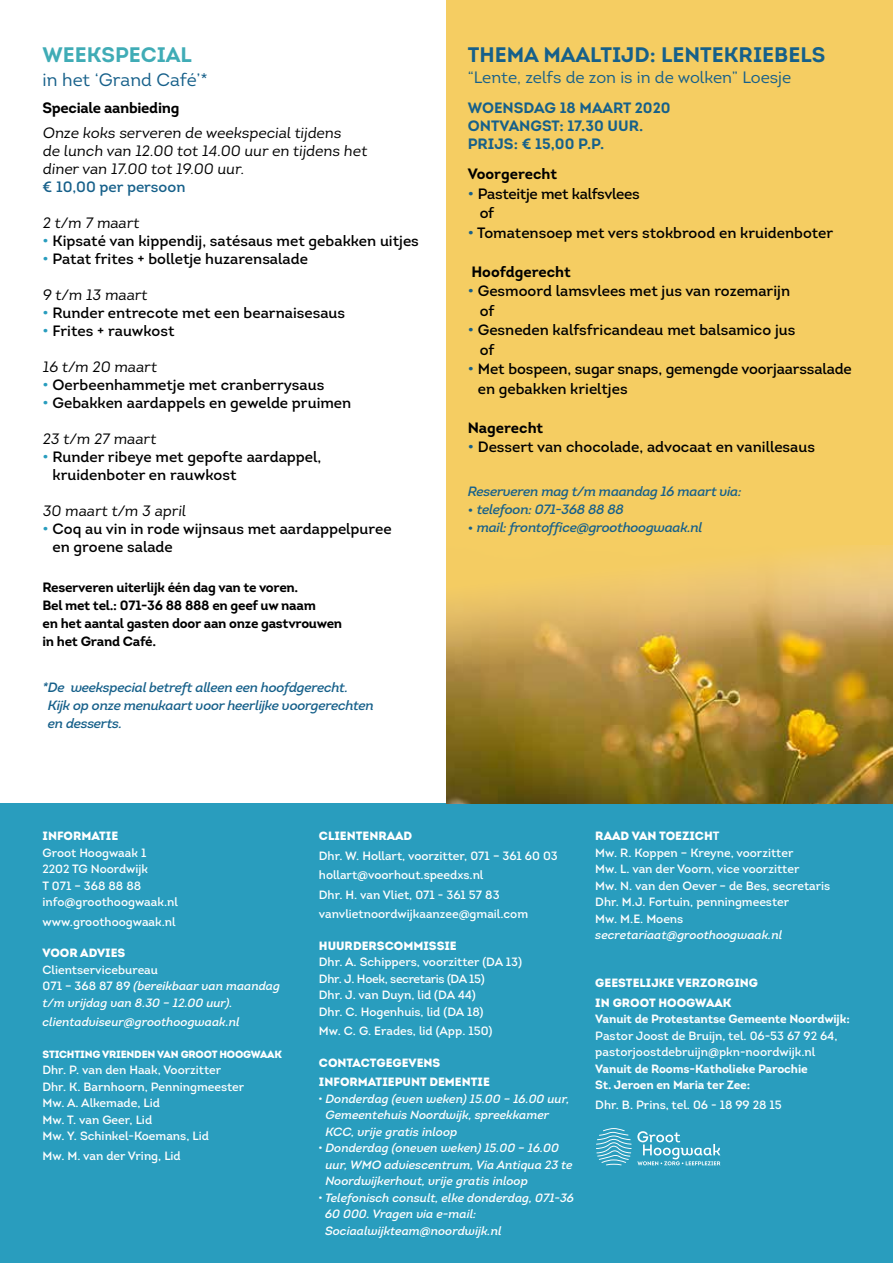
<style>
.page{position:relative;width:893px;height:1263px;background:#fff}
.page>*{position:absolute;margin:0;border:0;box-sizing:border-box;transform-origin:0 0}
.t1{font:700 21px "Intro";color:#16608a}
.t2{font:700 21px "Intro";color:#40acb6}
.t3{font:18px "Intro";color:#16608a}
.t4{font:16.5px "Intro";color:#16608a}
.t5{font:15px/19.5px "Intro";color:#000}
.t6{font:15px/18px "Intro";color:#000}
.t7{font:700 15px/18px "Intro";color:#16608a}
.t8{font:700 15px "Intro";letter-spacing:-.01em;color:#000}
.t9{font:15px/19.5px "Intro";letter-spacing:-.02em;color:#000}
.t10{font:15px "Intro";color:#16608a}
.t11{font:italic 13.5px/18px "Intro";letter-spacing:-.02em;color:#16608a}
.t12{font:700 13.5px/18px "Intro";letter-spacing:-.02em;color:#000}
.t13{font:12px/16.5px "Intro";color:#fff}
.t14{font:italic 12px/16.5px "Intro";color:#fff}
.t15{font:900 12px/19.5px "Intro";color:#fff}
.t16{font:700 12px/16.5px "Intro";letter-spacing:-.01em;color:#fff}
.t17{font:900 10.5px "Intro";letter-spacing:-.02em;color:#fff}
.s1{color:#299dbe}
.s2{color:#16608a}
.s3{font-style:normal}
.s4{font-family:"Brother 1816 Medium";font-style:normal}
.s5{font-weight:900}
.s6{font-weight:700}
</style>
<div class="page">
<div style="left:0;top:803px;width:893px;height:460px;background:#299dbe"></div>
<svg style="left:596px;top:1128px;width:124px;height:37px"></svg>
<div style="left:446px;top:0;width:447px;height:803px;background:#f5cd62"></div>
<img style="left:446px;top:546px;width:447px;height:257px">
<h1 class="t2" style="left:43px;top:41px;width:151px">WEEKSPECIAL</h1>
<h2 class="t3" style="left:43px;top:69px;width:167px">in het ‘Grand Café’*</h2>
<p class="t8" style="left:43px;top:98px;width:138px">Speciale aanbieding</p>
<p class="t6" style="left:43px;top:124px;width:328px">Onze koks serveren de weekspecial tijdens<br>de lunch van 12.00 tot 14.00 uur en tijdens het diner van 17.00 tot 19.00 uur.</p>
<p class="t10" style="left:43px;top:177px;width:144px">€ 10,00 per persoon</p>
<p class="t6" style="left:43px;top:214px;width:100px">2 t/m 7 maart</p>
<p class="t5" style="left:43px;top:231px;width:378px"><span class="s1">•</span> Kipsaté van kippendij, satésaus met gebakken uitjes</p>
<p class="t5" style="left:43px;top:249px;width:267px"><span class="s1">•</span> Patat frites + bolletje huzarensalade</p>
<p class="t6" style="left:43px;top:286px;width:108px">9 t/m 13 maart</p>
<p class="t5" style="left:43px;top:303px;width:304px"><span class="s1">•</span> Runder entrecote met een bearnaisesaus</p>
<p class="t5" style="left:43px;top:321px;width:134px"><span class="s1">•</span> Frites + rauwkost</p>
<p class="t6" style="left:43px;top:358px;width:118px">16 t/m 20 maart</p>
<p class="t5" style="left:43px;top:375px;width:283px"><span class="s1">•</span> Oerbeenhammetje met cranberrysaus</p>
<p class="t5" style="left:43px;top:393px;width:310px"><span class="s1">•</span> Gebakken aardappels en gewelde pruimen</p>
<p class="t6" style="left:43px;top:430px;width:117px">23 t/m 27 maart</p>
<p class="t5" style="left:53px;top:448px;width:270px;line-height:18px;text-indent:-10px"><span class="s1">•</span> Runder ribeye met gepofte aardappel, kruidenboter en rauwkost</p>
<p class="t6" style="left:43px;top:502px;width:147px">30 maart t/m 3 april</p>
<p class="t5" style="left:53px;top:520px;width:341px;line-height:18px;text-indent:-10px"><span class="s1">•</span> Coq au vin in rode wijnsaus met aardappelpuree en groene salade</p>
<p class="t12" style="left:43px;top:578px;width:301px">Reserveren uiterlijk één dag van te voren.<br>Bel met tel.: 071-36 88 888 en geef uw naam<br>en het aantal gasten door aan onze gastvrouwen in het Grand Café.</p>
<p class="t11" style="left:48px;top:678px;width:328px;text-indent:-5px">*De weekspecial betreft alleen een hoofdgerecht.<br>Kijk op onze menukaart voor heerlijke voorgerechten en desserts.</p>
<h1 class="t1" style="left:468px;top:41px;width:359px">THEMA MAALTIJD: LENTEKRIEBELS</h1>
<h3 class="t4" style="left:468px;top:67px;width:325px">“Lente, zelfs de zon is in de wolken” Loesje</h3>
<p class="t7" style="left:468px;top:98px;width:204px">WOENSDAG 18 MAART 2020<br>ONTVANGST: 17.30 UUR.<br>PRIJS: € 15,00 P.P.</p>
<p class="t8" style="left:468px;top:164px;width:91px">Voorgerecht</p>
<p class="t9" style="left:480px;top:184px;width:162px;text-indent:-12px"><span class="s2">•</span> Pasteitje met kalfsvlees of</p>
<p class="t5" style="left:468px;top:223px;width:367px"><span class="s2">•</span> Tomatensoep met vers stokbrood en kruidenboter</p>
<p class="t8" style="left:471px;top:262px;width:101px">Hoofdgerecht</p>
<p class="t5" style="left:480px;top:281px;width:312px;text-indent:-12px"><span class="s2">•</span> Gesmoord lamsvlees met jus van rozemarijn of</p>
<p class="t5" style="left:480px;top:320px;width:317px;text-indent:-12px"><span class="s2">•</span> Gesneden kalfsfricandeau met balsamico jus of</p>
<p class="t5" style="left:478px;top:359px;width:376px;text-indent:-10px"><span class="s2">•</span> Met bospeen, sugar snaps, gemengde voorjaarssalade en gebakken krieltjes</p>
<p class="t8" style="left:468px;top:418px;width:77px">Nagerecht</p>
<p class="t5" style="left:468px;top:437px;width:349px"><span class="s2">•</span> Dessert van chocolade, advocaat en vanillesaus</p>
<p class="t11" style="left:468px;top:482px;width:275px">Reserveren mag t/m maandag 16 maart via:</p>
<p class="t11" style="left:468px;top:500px;width:158px"><span class="s3">•</span> telefoon: 071-368 88 88</p>
<p class="t11" style="left:468px;top:518px;width:236px"><span class="s3">•</span> mail: frontoffice@groothoogwaak.nl</p>
<p class="t15" style="left:43px;top:826px;width:77px">INFORMATIE</p>
<p class="t13" style="left:43px;top:844px;width:137px">Groot Hoogwaak 1<br>2202 TG Noordwijk<br>T 071 – 368 88 88 info@groothoogwaak.nl</p>
<p class="t13" style="left:43px;top:913px;width:135px">www.groothoogwaak.nl</p>
<p class="t15" style="left:43px;top:943px;width:84px">VOOR ADVIES</p>
<p class="t14" style="left:43px;top:961px;width:239px"><span class="s3">Clientservicebureau<br>071 – 368 87 89</span> (bereikbaar van maandag t/m vrijdag van 8.30 – 12.00 uur).</p>
<p class="t14" style="left:43px;top:1014px;width:199px">clientadviseur@groothoogwaak.nl</p>
<p class="t17" style="left:43px;top:1047px;width:241px">STICHTING VRIENDEN VAN GROOT HOOGWAAK</p>
<p class="t13" style="left:43px;top:1062px;width:203px">Dhr. P. van den Haak, Voorzitter<br>Dhr. K. Barnhoorn, Penningmeester<br>Mw. A. Alkemade, Lid<br>Mw. T. van Geer, Lid<br>Mw. Y. Schinkel-Koemans, Lid</p>
<p class="t13" style="left:43px;top:1147px;width:140px">Mw. M. van der Vring, Lid</p>
<p class="t15" style="left:319px;top:826px;width:95px">CLIENTENRAAD</p>
<p class="t13" style="left:319px;top:846px;width:240px;line-height:19.5px">Dhr. W. Hollart, voorzitter, 071 – 361 60 03 hollart@voorhout.speedxs.nl<br>Dhr. H. van Vliet, 071 - 361 57 83 vanvlietnoordwijkaanzee@gmail.com</p>
<p class="t15" style="left:319px;top:936px;width:139px">HUURDERSCOMMISSIE</p>
<p class="t13" style="left:319px;top:954px;width:205px">Dhr. A. Schippers, voorzitter (DA 13)<br>Dhr. J. Hoek, secretaris (DA 15)<br>Dhr. J. van Duyn, lid (DA 44)<br>Dhr. C. Hogenhuis, lid (DA 18)</p>
<p class="t13" style="left:319px;top:1023px;width:175px">Mw. C. G. Erades, lid (App. 150)</p>
<p class="t15" style="left:319px;top:1053px;width:173px">CONTACTGEGEVENS<br>INFORMATIEPUNT DEMENTIE</p>
<p class="t14" style="left:325px;top:1090px;width:246px;text-indent:-7px"><span class="s4">•</span> Donderdag (even weken) 15.00 – 16.00 uur,<br>Gemeentehuis Noordwijk, spreekkamer<br>KCC, vrije gratis inloop</p>
<p class="t14" style="left:325px;top:1140px;width:249px;text-indent:-7px"><span class="s4">•</span> Donderdag (oneven weken) 15.00 – 16.00 uur, WMO adviescentrum, Via Antiqua 23 te<br>Noordwijkerhout, vrije gratis inloop</p>
<p class="t14" style="left:325px;top:1189px;width:250px;text-indent:-6px"><span class="s4">•</span> Telefonisch consult, elke donderdag, 071-36<br>60 000. Vragen via e-mail:<br>Sociaalwijkteam@noordwijk.nl</p>
<p class="t13" style="left:595px;top:828px;width:237px"><span class="s5">RAAD VAN TOEZICH</span><span class="s6">T<br></span>Mw. R. Koppen – Kreyne, voorzitter<br>Mw. L. van der Voorn, vice voorzitter<br>Mw. N. van den Oever – de Bes, secretaris<br>Dhr. M.J. Fortuin, penningmeester<br>Mw. M.E. Moens</p>
<p class="t14" style="left:595px;top:927px;width:188px">secretariaat@groothoogwaak.nl</p>
<p class="t15" style="left:595px;top:973px;width:164px">GEESTELIJKE VERZORGING<br>IN GROOT HOOGWAAK</p>
<p class="t16" style="left:595px;top:1011px;width:256px">Vanuit de Protestantse Gemeente Noordwijk:</p>
<p class="t13" style="left:595px;top:1027px;width:244px">Pastor Joost de Bruijn, tel. 06-53 67 92 64, pastorjoostdebruijn@pkn-noordwijk.nl</p>
<p class="t16" style="left:595px;top:1060px;width:214px">Vanuit de Rooms-Katholieke Parochie<br>St. Jeroen en Maria ter Zee:</p>
<p class="t13" style="left:595px;top:1096px;width:188px">Dhr. B. Prins, tel. 06 - 18 99 28 15</p>
</div>
